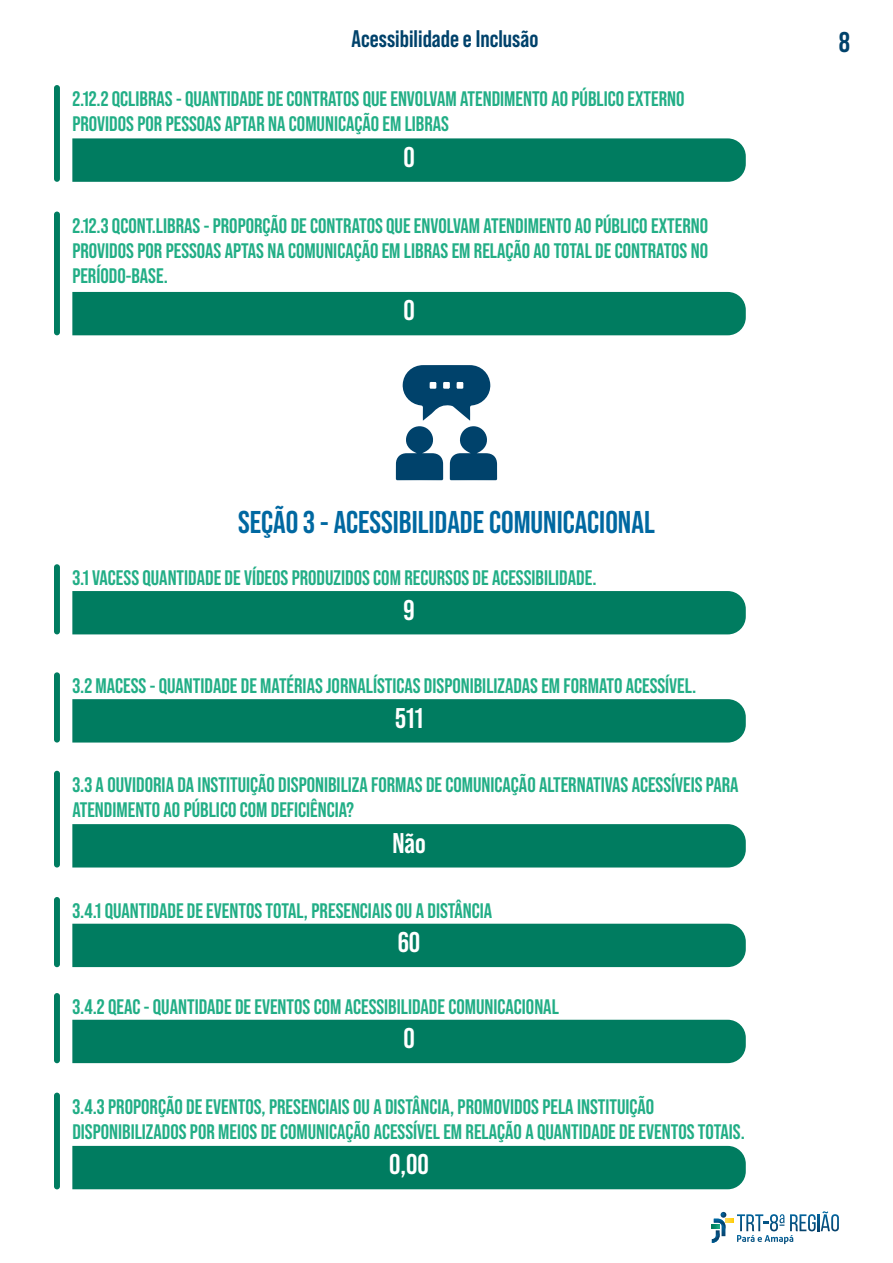
<style>
.page{position:relative;width:893px;height:1263px;background:#fff}
.page>*{position:absolute;margin:0;border:0;box-sizing:border-box;transform-origin:0 0}
.t1{font:700 31.5px "Bebas Neue Pro";color:#0068a1}
.t2{font:700 28.5px "Bebas Neue Pro";color:#fff}
.t3{font:700 28.5px "Bebas Neue Pro";color:#00426b}
.t4{font:700 24px "Bebas Neue Pro";color:#00426b}
.t5{font:700 21px/25.2px "Bebas Neue Pro";color:#22ae86}
</style>
<div class="page">
<div style="left:72px;top:138px;width:674px;height:44px;background:#007c60"></div>
<div style="left:72px;top:292px;width:674px;height:43px;background:#007c60"></div>
<div style="left:54px;top:85px;width:6px;height:97px;background:#007c60;border-radius:3px"></div>
<div style="left:54px;top:212px;width:6px;height:123px;background:#007c60;border-radius:3px"></div>
<svg style="left:396px;top:365px;width:101px;height:115px"></svg>
<div style="left:72px;top:824px;width:674px;height:43px;background:#007c60"></div>
<div style="left:54px;top:771px;width:6px;height:96px;background:#007c60;border-radius:3px"></div>
<div style="left:72px;top:1146px;width:674px;height:43px;background:#007c60"></div>
<div style="left:54px;top:1092px;width:6px;height:97px;background:#007c60;border-radius:3px"></div>
<svg style="left:712px;top:1211px;width:127px;height:33px"></svg>
<div style="left:72px;top:591px;width:674px;height:43px;background:#007c60"></div>
<div style="left:54px;top:564px;width:6px;height:70px;background:#007c60;border-radius:3px"></div>
<div style="left:72px;top:699px;width:674px;height:43px;background:#007c60"></div>
<div style="left:54px;top:672px;width:6px;height:70px;background:#007c60;border-radius:3px"></div>
<div style="left:72px;top:924px;width:674px;height:43px;background:#007c60"></div>
<div style="left:54px;top:897px;width:6px;height:70px;background:#007c60;border-radius:3px"></div>
<div style="left:72px;top:1020px;width:674px;height:43px;background:#007c60"></div>
<div style="left:54px;top:993px;width:6px;height:70px;background:#007c60;border-radius:3px"></div>
<p class="t4" style="left:352px;top:25px;width:188px">Acessibilidade e Inclusão</p>
<h2 class="t3" style="left:839px;top:26px;width:13px">8</h2>
<p class="t5" style="left:72px;top:86px;width:614px">2.12.2 QCLIBRAS - QUANTIDADE DE CONTRATOS QUE ENVOLVAM ATENDIMENTO AO PÚBLICO EXTERNO<br>PROVIDOS POR PESSOAS APTAR NA COMUNICAÇÃO EM LIBRAS</p>
<h2 class="t2" style="left:403px;top:141px;width:13px">0</h2>
<p class="t5" style="left:72px;top:212px;width:637px;text-align:justify">2.12.3 QCONT.LIBRAS - PROPORÇÃO DE CONTRATOS QUE ENVOLVAM ATENDIMENTO AO PÚBLICO EXTERNO PROVIDOS POR PESSOAS APTAS NA COMUNICAÇÃO EM LIBRAS EM RELAÇÃO AO TOTAL DE CONTRATOS NO PERÍODO-BASE.</p>
<h2 class="t2" style="left:403px;top:294px;width:13px">0</h2>
<h1 class="t1" style="left:238px;top:504px;width:418px">SEÇÃO 3 - ACESSIBILIDADE COMUNICACIONAL</h1>
<p class="t5" style="left:72px;top:565px;width:526px">3.1 VACESS QUANTIDADE DE VÍDEOS PRODUZIDOS COM RECURSOS DE ACESSIBILIDADE.</p>
<h2 class="t2" style="left:403px;top:593px;width:13px">9</h2>
<p class="t5" style="left:72px;top:673px;width:626px">3.2 MACESS - QUANTIDADE DE MATÉRIAS JORNALÍSTICAS DISPONIBILIZADAS EM FORMATO ACESSÍVEL.</p>
<h2 class="t2" style="left:395px;top:701px;width:29px">511</h2>
<p class="t5" style="left:72px;top:772px;width:668px">3.3 A OUVIDORIA DA INSTITUIÇÃO DISPONIBILIZA FORMAS DE COMUNICAÇÃO ALTERNATIVAS ACESSÍVEIS PARA<br>ATENDIMENTO AO PÚBLICO COM DEFICIÊNCIA?</p>
<h2 class="t2" style="left:392px;top:826px;width:35px">Não</h2>
<p class="t5" style="left:72px;top:898px;width:421px">3.4.1 QUANTIDADE DE EVENTOS TOTAL, PRESENCIAIS OU A DISTÂNCIA</p>
<h2 class="t2" style="left:398px;top:926px;width:24px">60</h2>
<p class="t5" style="left:72px;top:994px;width:488px">3.4.2 QEAC - QUANTIDADE DE EVENTOS COM ACESSIBILIDADE COMUNICACIONAL</p>
<h2 class="t2" style="left:403px;top:1022px;width:13px">0</h2>
<p class="t5" style="left:72px;top:1093px;width:674px">3.4.3 PROPORÇÃO DE EVENTOS, PRESENCIAIS OU A DISTÂNCIA, PROMOVIDOS PELA INSTITUIÇÃO<br>DISPONIBILIZADOS POR MEIOS DE COMUNICAÇÃO ACESSÍVEL EM RELAÇÃO A QUANTIDADE DE EVENTOS TOTAIS.</p>
<h2 class="t2" style="left:389px;top:1148px;width:41px">0,00</h2>
</div>
